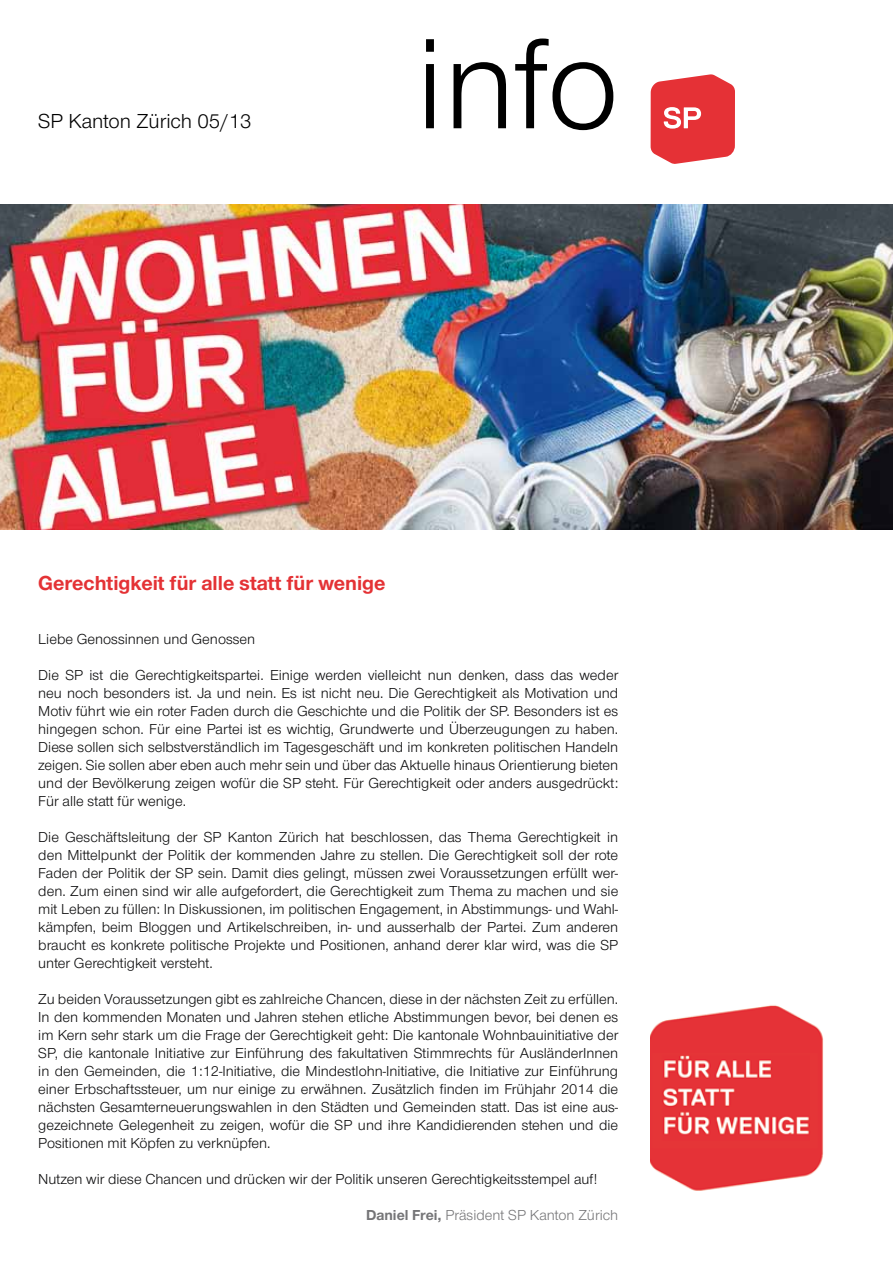
<style>
.page{position:relative;width:893px;height:1263px;background:#fff}
.page>*{position:absolute;margin:0;border:0;box-sizing:border-box;transform-origin:0 0}
.t1{font:133.5px "Nimbus San Nov";color:#000}
.t2{font:700 21px "Nimbus San Nov";color:#e43235}
.t3{font:21px "Nimbus San Nov";color:#000}
.t4{font:15px/18px "Nimbus San Nov";color:#0a0a0b;text-align:justify}
.t5{font:15px "Nimbus San Nov";color:#757577}
.s1{font-weight:700}
</style>
<div class="page">
<img style="left:0;top:204px;width:893px;height:325px">
<svg style="left:651px;top:74px;width:84px;height:90px;background:#e95257"></svg>
<img style="left:651px;top:1005px;width:173px;height:186px">
<h2 class="t3" style="left:38px;top:109px;width:215px">SP Kanton Zürich 05/13</h2>
<h1 class="t1" style="left:416px;top:9px;width:204px">info</h1>
<h2 class="t2" style="left:38px;top:570px;width:349px">Gerechtigkeit für alle statt für wenige</h2>
<p class="t4" style="left:38px;top:630px;width:218px">Liebe Genossinnen und Genossen</p>
<p class="t4" style="left:38px;top:666px;width:581px">Die SP ist die Gerechtigkeitspartei. Einige werden vielleicht nun denken, dass das weder neu noch besonders ist. Ja und nein. Es ist nicht neu. Die Gerechtigkeit als Motivation und Motiv führt wie ein roter Faden durch die Geschichte und die Politik der SP. Besonders ist es hingegen schon. Für eine Partei ist es wichtig, Grundwerte und Überzeugungen zu haben.<br>Diese sollen sich selbstverständlich im Tagesgeschäft und im konkreten politischen Handeln zeigen. Sie sollen aber eben auch mehr sein und über das Aktuelle hinaus Orientierung bieten und der Bevölkerung zeigen wofür die SP steht. Für Gerechtigkeit oder anders ausgedrückt:<br>Für alle statt für wenige.</p>
<p class="t4" style="left:38px;top:828px;width:582px">Die Geschäftsleitung der SP Kanton Zürich hat beschlossen, das Thema Gerechtigkeit in den Mittelpunkt der Politik der kommenden Jahre zu stellen. Die Gerechtigkeit soll der rote Faden der Politik der SP sein. Damit dies gelingt, müssen zwei Voraussetzungen erfüllt wer&shy;den. Zum einen sind wir alle aufgefordert, die Gerechtigkeit zum Thema zu machen und sie mit Leben zu füllen: In Diskussionen, im politischen Engagement, in Abstimmungs- und Wahl&shy;kämpfen, beim Bloggen und Artikelschreiben, in- und ausserhalb der Partei. Zum anderen braucht es konkrete politische Projekte und Positionen, anhand derer klar wird, was die SP unter Gerechtigkeit versteht.</p>
<p class="t4" style="left:38px;top:990px;width:581px">Zu beiden Voraussetzungen gibt es zahlreiche Chancen, diese in der nächsten Zeit zu erfüllen.<br>In den kommenden Monaten und Jahren stehen etliche Abstimmungen bevor, bei denen es im Kern sehr stark um die Frage der Gerechtigkeit geht: Die kantonale Wohnbauinitiative der SP, die kantonale Initiative zur Einführung des fakultativen Stimmrechts für AusländerInnen in den Gemeinden, die 1:12-Initiative, die Mindestlohn-Initiative, die Initiative zur Einführung einer Erbschaftssteuer, um nur einige zu erwähnen. Zusätzlich finden im Frühjahr 2014 die nächsten Gesamterneuerungswahlen in den Städten und Gemeinden statt. Das ist eine aus&shy;gezeichnete Gelegenheit zu zeigen, wofür die SP und ihre Kandidierenden stehen und die Positionen mit Köpfen zu verknüpfen.</p>
<p class="t4" style="left:38px;top:1170px;width:561px">Nutzen wir diese Chancen und drücken wir der Politik unseren Gerechtigkeitsstempel auf!</p>
<p class="t5" style="left:366px;top:1206px;width:253px"><span class="s1">Daniel Frei,</span> Präsident SP Kanton Zürich</p>
</div>
